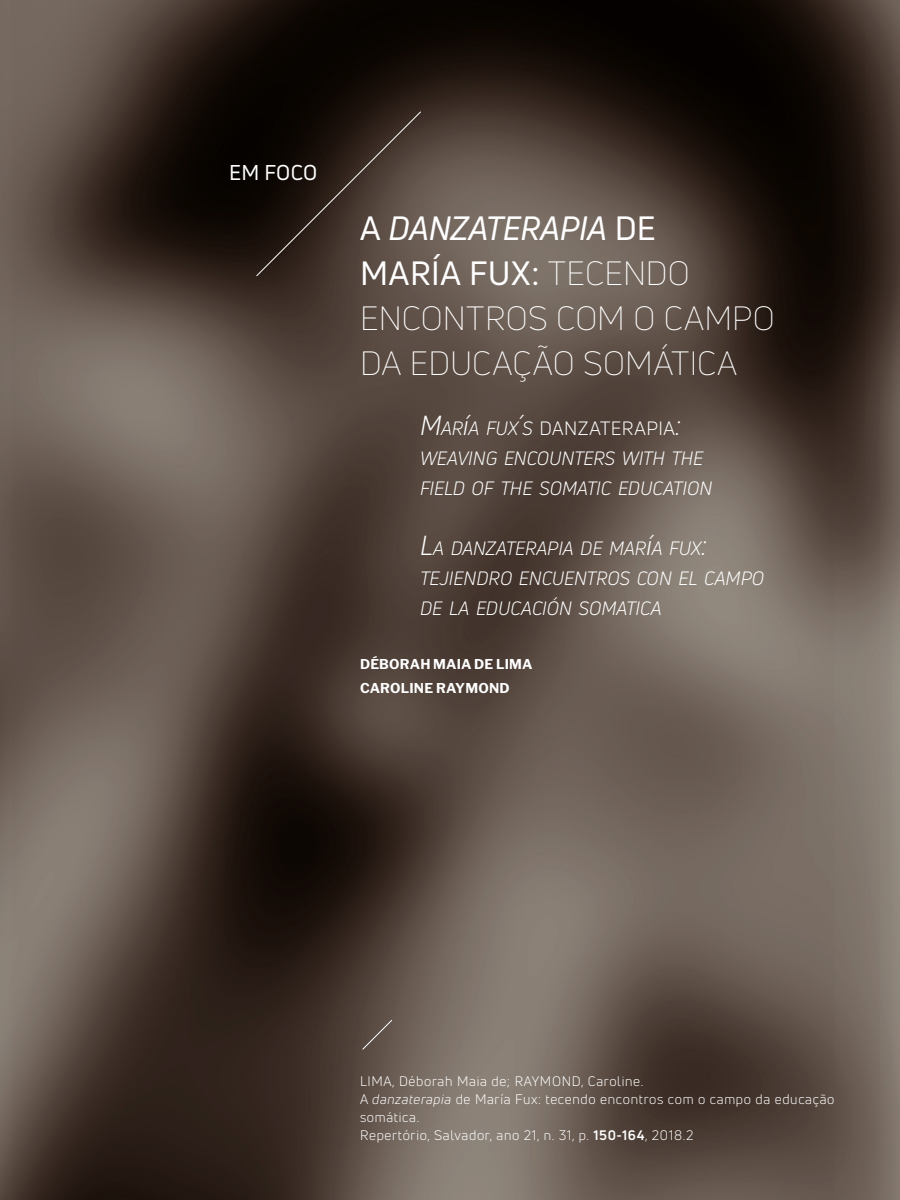
<style>
.page{position:relative;width:900px;height:1200px;background:#fff}
.page>*{position:absolute;margin:0;border:0;box-sizing:border-box;transform-origin:0 0}
.t1{font:300 33px/45px "Uni Neue";letter-spacing:.005em;color:#fff}
.t2{font:21px "Uni Neue";letter-spacing:.005em;color:#fff}
.t3{font:italic 18.9px/30px "Uni Neue";color:#fff}
.t4{font:13.5px/18px "Uni Neue";letter-spacing:.05em;color:#fff}
.t5{font:700 13.5px/24px "Libre Franklin";letter-spacing:.01em;color:#fff}
.s1{font-weight:400}
.s2{font-weight:400;font-style:italic}
.s3{font-size:27px}
.s4{font-style:normal}
.s5{font-style:italic}
.s6{font-weight:700}
</style>
<div class="page">
<img style="left:0;top:0;width:900px;height:1200px">
<svg style="left:256px;top:111px;width:165px;height:165px;background:#352923"></svg>
<svg style="left:362px;top:1020px;width:30px;height:30px"></svg>
<h2 class="t2" style="left:229px;top:159px;width:90px">EM FOCO</h2>
<h1 class="t1" style="left:360px;top:205px;width:416px"><span class="s1">A</span> <span class="s2">DANZATERAPIA</span> <span class="s1">DE<br>MARÍA FUX:</span> TECENDO<br>ENCONTROS COM O CAMPO<br>DA EDUCAÇÃO SOMÁTICA</h1>
<h3 class="t3" style="left:420px;top:413px;width:294px"><span class="s3">M</span>AR<span class="s3">í</span>A FUX<span class="s3">´</span>S <span class="s4">DANZATERAPIA</span><span class="s3">:<br></span>WEAVING ENCOUNTERS WITH THE<br>FIELD OF THE SOMATIC EDUCATION</h3>
<h3 class="t3" style="left:420px;top:533px;width:346px"><span class="s3">L</span>A DANZATERAPIA DE MAR<span class="s3">í</span>A FUX<span class="s3">:<br></span>TEJIENDRO ENCUENTROS CON EL CAMPO<br>DE LA EDUCACIÓN SOMATICA</h3>
<p class="t5" style="left:360px;top:652px;width:174px">DÉBORAH MAIA DE LIMA<br>CAROLINE RAYMOND</p>
<p class="t4" style="left:360px;top:1072px;width:476px">LIMA, Déborah Maia de; RAYMOND, Caroline.<br>A <span class="s5">danzaterapia</span> de María Fux: tecendo encontros com o campo da educação somática.<br>Repertório, Salvador, ano 21, n. 31, p. <span class="s6">150-164</span>, 2018.2</p>
</div>
